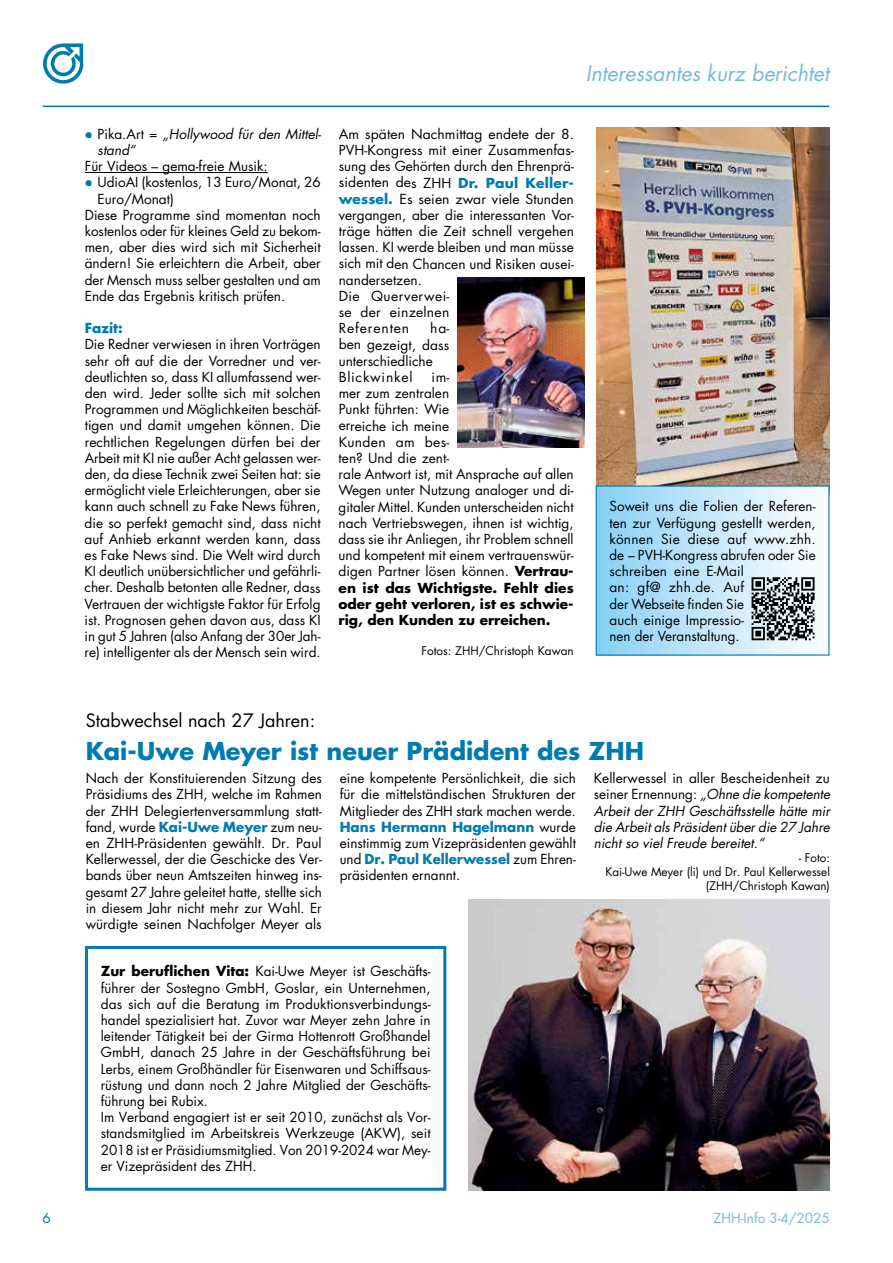
<style>
.page{position:relative;width:893px;height:1263px;background:#fff}
.page>*{position:absolute;margin:0;border:0;box-sizing:border-box;transform-origin:0 0}
.t1{font:700 24px "Futura Std";color:#007baf}
.t2{font:italic 21px "Futura Std";color:#74b9da}
.t3{font:18px "Futura Std";color:#000}
.t4{font:13.5px/16.2px "Futura Std";color:#000}
.t5{font:italic 13.5px/16.2px "Futura Std";color:#000}
.t6{font:13.5px "Futura Std";color:#74b9da}
.t7{font:700 13.5px "Futura Std";color:#007baf}
.t8{font:13.5px "Futura Std";color:#007baf}
.t9{font:11.7px/14px "Futura Std";color:#000;text-align:right}
.s1{color:#007baf}
.s2{font-style:normal}
.s3{font-weight:700;color:#007baf}
.s4{font-weight:700}
</style>
<div class="page">
<hr style="left:85px;top:172px;width:183px;height:1px;background:#000">
<img style="left:43px;top:43px;width:41px;height:41px">
<hr style="left:43px;top:106px;width:786px;height:1px;background:#007baf">
<img style="left:457px;top:277px;width:128px;height:171px">
<img style="left:597px;top:128px;width:232px;height:357px">
<div style="left:596px;top:486px;width:233px;height:169px;background:linear-gradient(to right,#88d1f6,#fffeff)"></div>
<div style="left:596px;top:485px;width:233px;height:171px;border:1px solid #007baf"></div>
<svg style="left:752px;top:577px;width:62px;height:63px;background:#70767a"></svg>
<img style="left:469px;top:900px;width:361px;height:291px">
<div style="left:85px;top:946px;width:361px;height:245px;border:3px solid #007baf"></div>
<h2 class="t2" style="left:586px;top:60px;width:245px">Interessantes kurz berichtet</h2>
<p class="t5" style="left:98px;top:126px;width:225px;text-indent:-13px"><span class="s1">●</span> <span class="s2">Pika.Art =</span> „Hollywood für den Mittel&shy;stand“</p>
<p class="t4" style="left:85px;top:158px;width:184px">Für Videos – gema-freie Musik:</p>
<p class="t4" style="left:85px;top:174px;width:237px"><span class="s1">●</span> UdioAI (kostenlos, 13 Euro/Monat, 26</p>
<p class="t4" style="left:98px;top:191px;width:78px">Euro/Monat)</p>
<p class="t4" style="left:85px;top:207px;width:237px">Diese Programme sind momentan noch</p>
<p class="t4" style="left:85px;top:223px;width:237px">kostenlos oder für kleines Geld zu bekom-</p>
<p class="t4" style="left:85px;top:239px;width:237px">men, aber dies wird sich mit Sicherheit</p>
<p class="t4" style="left:85px;top:255px;width:237px">ändern! Sie erleichtern die Arbeit, aber</p>
<p class="t4" style="left:85px;top:272px;width:238px">der Mensch muss selber gestalten und am</p>
<p class="t4" style="left:85px;top:288px;width:202px">Ende das Ergebnis kritisch prüfen.</p>
<p class="t7" style="left:85px;top:319px;width:40px">Fazit:</p>
<p class="t4" style="left:85px;top:336px;width:238px;text-align:justify">Die Redner verwiesen in ihren Vorträgen sehr oft auf die der Vorredner und ver&shy;deutlichten so, dass KI allumfassend wer&shy;den wird. Jeder sollte sich mit solchen Programmen und Möglichkeiten beschäf&shy;tigen und damit umgehen können. Die rechtlichen Regelungen dürfen bei der Arbeit mit KI nie außer Acht gelassen wer&shy;den, da diese Technik zwei Seiten hat: sie ermöglicht viele Erleichterungen, aber sie kann auch schnell zu Fake News führen, die so perfekt gemacht sind, dass nicht auf Anhieb erkannt werden kann, dass es Fake News sind. Die Welt wird durch KI deutlich unübersichtlicher und gefährli&shy;cher. Deshalb betonten alle Redner, dass Vertrauen der wichtigste Faktor für Erfolg ist. Prognosen gehen davon aus, dass KI in gut 5 Jahren (also Anfang der 30er Jah&shy;re) intelligenter als der Mensch sein wird.</p>
<p class="t4" style="left:339px;top:126px;width:237px">Am späten Nachmittag endete der 8.<br>PVH-Kongress mit einer Zusammenfas&shy;sung des Gehörten durch den Ehrenprä&shy;sidenten des ZHH <span class="s3">Dr. Paul Keller&shy;wessel.</span> Es seien zwar viele Stunden vergangen, aber die interessanten Vor&shy;träge hätten die Zeit schnell vergehen lassen. KI werde bleiben und man müsse sich mit den Chancen und Risiken ausei&shy;nandersetzen.<br>Die Querverwei-<br>se der einzelnen<br>Referenten</p>
<p class="t4" style="left:339px;top:320px;width:112px;text-indent:91px">ha&shy;ben gezeigt, dass unterschiedliche<br>Blickwinkel</p>
<p class="t4" style="left:339px;top:369px;width:237px;text-indent:93px">im-<br>mer zum zentralen<br>Punkt führten: Wie<br>erreiche ich meine<br>Kunden am bes-<br>ten? Und die zent-<br>rale Antwort ist, mit Ansprache auf allen<br>Wegen unter Nutzung analoger und di&shy;gitaler Mittel. Kunden unterscheiden nicht nach Vertriebswegen, ihnen ist wichtig, dass sie ihr Anliegen, ihr Problem schnell und kompetent mit einem vertrauenswür&shy;digen Partner lösen können. <span class="s4">Vertrau&shy;en ist das Wichtigste. Fehlt dies oder geht verloren, ist es schwie&shy;rig, den Kunden zu erreichen.</span></p>
<p class="t9" style="left:422px;top:644px;width:154px">Fotos: ZHH/Christoph Kawan</p>
<p class="t4" style="left:609px;top:498px;width:208px">Soweit uns die Folien der Referen&shy;ten zur Verfügung gestellt werden, können Sie diese auf www.zhh. de – PVH-Kongress abrufen oder Sie schreiben eine E-Mail<br>an: gf@ zhh.de. Auf<br>der Webseite finden Sie<br>auch einige Impressio-<br>nen der Veranstaltung.</p>
<h3 class="t3" style="left:86px;top:709px;width:231px">Stabwechsel nach 27 Jahren:</h3>
<h1 class="t1" style="left:86px;top:735px;width:560px">Kai-Uwe Meyer ist neuer Prädident des ZHH</h1>
<p class="t4" style="left:86px;top:770px;width:238px;text-align:justify">Nach der Konstituierenden Sitzung des Präsidiums des ZHH, welche im Rahmen der ZHH Delegiertenversammlung statt&shy;fand, wurde <span class="s3">Kai-Uwe Meyer</span> zum neu&shy;en ZHH-Präsidenten gewählt. Dr. Paul Kellerwessel, der die Geschicke des Ver&shy;bands über neun Amtszeiten hinweg ins&shy;gesamt 27 Jahre geleitet hatte, stellte sich in diesem Jahr nicht mehr zur Wahl. Er würdigte seinen Nachfolger Meyer als</p>
<p class="t4" style="left:340px;top:770px;width:238px;text-align:justify">eine kompetente Persönlichkeit, die sich für die mittelständischen Strukturen der Mitglieder des ZHH stark machen werde.<br><span class="s3">Hans Hermann Hagelmann</span> wurde einstimmig zum Vizepräsidenten gewählt und <span class="s3">Dr. Paul Kellerwessel</span> zum Ehren&shy;präsidenten ernannt.</p>
<p class="t5" style="left:594px;top:770px;width:238px;text-align:justify"><span class="s2">Kellerwessel in aller Bescheidenheit zu seiner Ernennung:</span> „Ohne die kompetente Arbeit der ZHH Geschäftsstelle hätte mir die Arbeit als Präsident über die 27 Jahre nicht so viel Freude bereitet.“</p>
<p class="t9" style="left:605px;top:851px;width:226px">- Foto:<br>Kai-Uwe Meyer (li) und Dr. Paul Kellerwessel (ZHH/Christoph Kawan)</p>
<p class="t4" style="left:101px;top:963px;width:331px"><span class="s4">Zur beruflichen Vita:</span> Kai-Uwe Meyer ist Geschäfts&shy;führer der Sostegno GmbH, Goslar, ein Unternehmen, das sich auf die Beratung im Produktionsverbindungs&shy;handel spezialisiert hat. Zuvor war Meyer zehn Jahre in leitender Tätigkeit bei der Girma Hottenrott Großhandel GmbH, danach 25 Jahre in der Geschäftsführung bei Lerbs, einem Großhändler für Eisenwaren und Schiffsaus&shy;rüstung und dann noch 2 Jahre Mitglied der Geschäfts&shy;führung bei Rubix.<br>Im Verband engagiert ist er seit 2010, zunächst als Vor&shy;standsmitglied im Arbeitskreis Werkzeuge (AKW), seit 2018 ist er Präsidiumsmitglied. Von 2019-2024 war Mey&shy;er Vizepräsident des ZHH.</p>
<p class="t8" style="left:43px;top:1209px;width:10px">6</p>
<p class="t6" style="left:714px;top:1209px;width:118px">ZHH-Info 3-4/2025</p>
</div>
